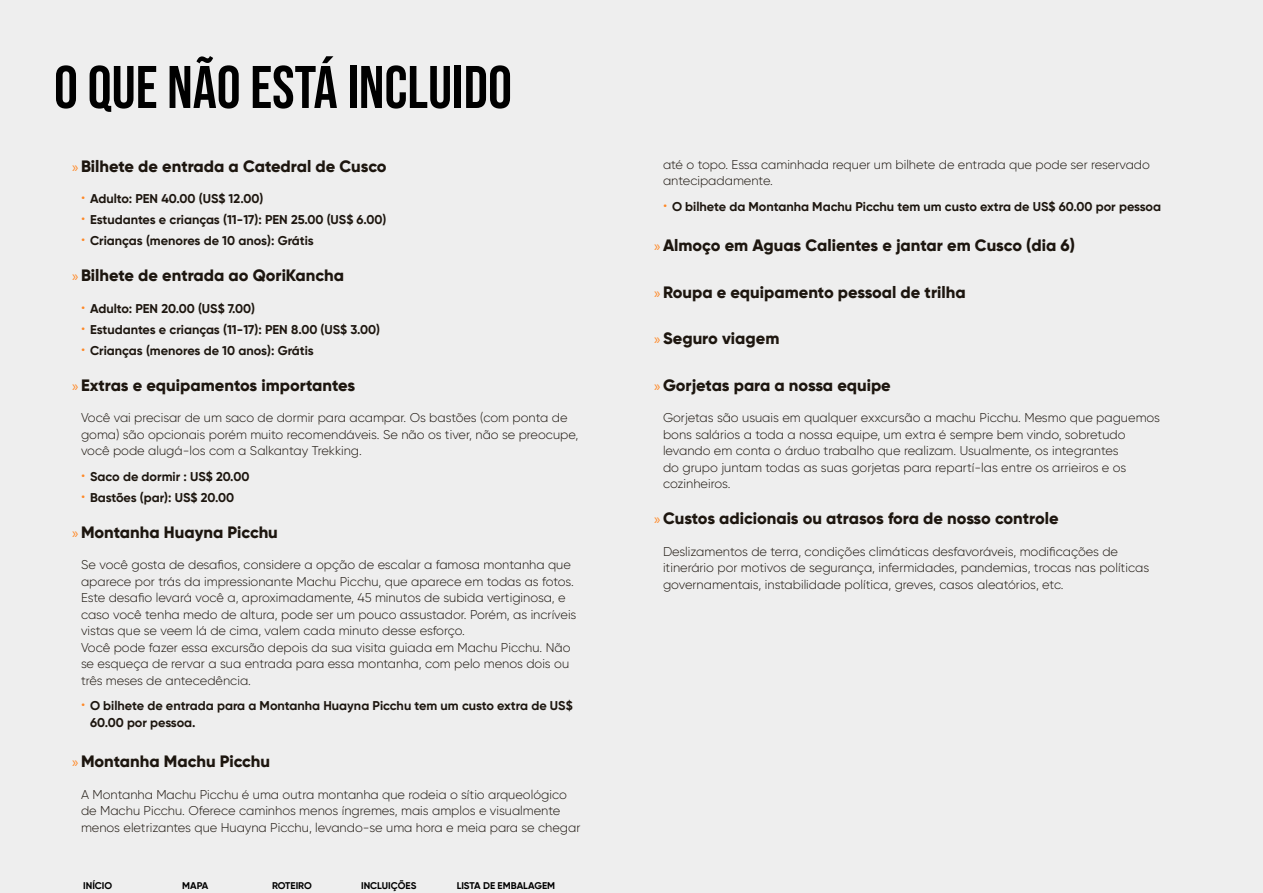
<style>
.page{position:relative;width:1263px;height:893px;background:#eee}
.page>*{position:absolute;margin:0;border:0;box-sizing:border-box;transform-origin:0 0}
.t1{font:60px "Bebas Neue";color:#000}
.t2{font:800 16.5px "Gilroy";color:#1d160f}
.t3{font:300 12.75px/16.5px "Gilroy";color:#1d160f}
.t4{font:700 12.75px/16.5px "Gilroy";color:#1d160f}
.t5{font:700 9.75px "Gilroy";color:#000}
.s1{font-family:"Myriad Pro";font-weight:400;font-size:15px;color:#ff8826}
.s2{font-weight:300;font-size:15px;color:#ff8826}
</style>
<div class="page">
<h1 class="t1" style="left:54px;top:53px;width:459px">O QUE NÃO ESTÁ INCLUIDO</h1>
<p class="t2" style="left:72px;top:156px;width:316px"><span class="s1">»</span> Bilhete de entrada a Catedral de Cusco</p>
<p class="t4" style="left:81px;top:190px;width:184px"><span class="s2">•</span> Adulto: PEN 40.00 (US$ 12.00)</p>
<p class="t4" style="left:81px;top:211px;width:307px"><span class="s2">•</span> Estudantes e crianças (11-17): PEN 25.00 (US$ 6.00)</p>
<p class="t4" style="left:81px;top:232px;width:234px"><span class="s2">•</span> Crianças (menores de 10 anos): Grátis</p>
<p class="t2" style="left:72px;top:265px;width:273px"><span class="s1">»</span> Bilhete de entrada ao QoriKancha</p>
<p class="t4" style="left:81px;top:300px;width:176px"><span class="s2">•</span> Adulto: PEN 20.00 (US$ 7.00)</p>
<p class="t4" style="left:81px;top:321px;width:301px"><span class="s2">•</span> Estudantes e crianças (11-17): PEN 8.00 (US$ 3.00)</p>
<p class="t4" style="left:81px;top:342px;width:234px"><span class="s2">•</span> Crianças (menores de 10 anos): Grátis</p>
<p class="t2" style="left:72px;top:375px;width:285px"><span class="s1">»</span> Extras e equipamentos importantes</p>
<p class="t3" style="left:81px;top:409px;width:499px">Você vai precisar de um saco de dormir para acampar. Os bastões (com ponta de goma) são opcionais porém muito recomendáveis. Se não os tiver, não se preocupe, você pode alugá-los com a Salkantay Trekking.</p>
<p class="t4" style="left:81px;top:468px;width:170px"><span class="s2">•</span> Saco de dormir : US$ 20.00</p>
<p class="t4" style="left:81px;top:489px;width:155px"><span class="s2">•</span> Bastões (par): US$ 20.00</p>
<p class="t2" style="left:72px;top:522px;width:207px"><span class="s1">»</span> Montanha Huayna Picchu</p>
<p class="t3" style="left:81px;top:556px;width:497px">Se você gosta de desafios, considere a opção de escalar a famosa montanha que aparece por trás da impressionante Machu Picchu, que aparece em todas as fotos.<br>Este desafio levará você a, aproximadamente, 45 minutos de subida vertiginosa, e caso você tenha medo de altura, pode ser um pouco assustador. Porém, as incríveis vistas que se veem lá de cima, valem cada minuto desse esforço.<br>Você pode fazer essa excursão depois da sua visita guiada em Machu Picchu. Não se esqueça de rervar a sua entrada para essa montanha, com pelo menos dois ou três meses de antecedência.</p>
<p class="t4" style="left:90px;top:697px;width:484px;text-indent:-9px"><span class="s2">•</span> O bilhete de entrada para a Montanha Huayna Picchu tem um custo extra de US$<br>60.00 por pessoa.</p>
<p class="t2" style="left:72px;top:751px;width:200px"><span class="s1">»</span> Montanha Machu Picchu</p>
<p class="t3" style="left:81px;top:786px;width:501px">A Montanha Machu Picchu é uma outra montanha que rodeia o sítio arqueológico de Machu Picchu. Oferece caminhos menos íngremes, mais amplos e visualmente menos eletrizantes que Huayna Picchu, levando-se uma hora e meia para se chegar</p>
<p class="t5" style="left:83px;top:879px;width:31px">INÍCIO</p>
<p class="t5" style="left:182px;top:879px;width:28px">MAPA</p>
<p class="t5" style="left:272px;top:879px;width:41px">ROTEIRO</p>
<p class="t5" style="left:361px;top:879px;width:57px">INCLUIÇÕES</p>
<p class="t5" style="left:457px;top:879px;width:100px">LISTA DE EMBALAGEM</p>
<p class="t3" style="left:663px;top:156px;width:488px">até o topo. Essa caminhada requer um bilhete de entrada que pode ser reservado antecipadamente.</p>
<p class="t4" style="left:663px;top:198px;width:499px"><span class="s2">•</span> O bilhete da Montanha Machu Picchu tem um custo extra de US$ 60.00 por pessoa</p>
<p class="t2" style="left:654px;top:235px;width:422px"><span class="s1">»</span> Almoço em Aguas Calientes e jantar em Cusco (dia 6)</p>
<p class="t2" style="left:654px;top:282px;width:313px"><span class="s1">»</span> Roupa e equipamento pessoal de trilha</p>
<p class="t2" style="left:654px;top:328px;width:127px"><span class="s1">»</span> Seguro viagem</p>
<p class="t2" style="left:654px;top:375px;width:238px"><span class="s1">»</span> Gorjetas para a nossa equipe</p>
<p class="t3" style="left:663px;top:410px;width:499px">Gorjetas são usuais em qualquer exxcursão a machu Picchu. Mesmo que paguemos bons salários a toda a nossa equipe, um extra é sempre bem vindo, sobretudo levando em conta o árduo trabalho que realizam. Usualmente, os integrantes<br>do grupo juntam todas as suas gorjetas para repartí-las entre os arrieiros e os cozinheiros.</p>
<p class="t2" style="left:654px;top:508px;width:406px"><span class="s1">»</span> Custos adicionais ou atrasos fora de nosso controle</p>
<p class="t3" style="left:663px;top:543px;width:488px">Deslizamentos de terra, condições climáticas desfavoráveis, modificações de itinerário por motivos de segurança, infermidades, pandemias, trocas nas políticas governamentais, instabilidade política, greves, casos aleatórios, etc.</p>
</div>
